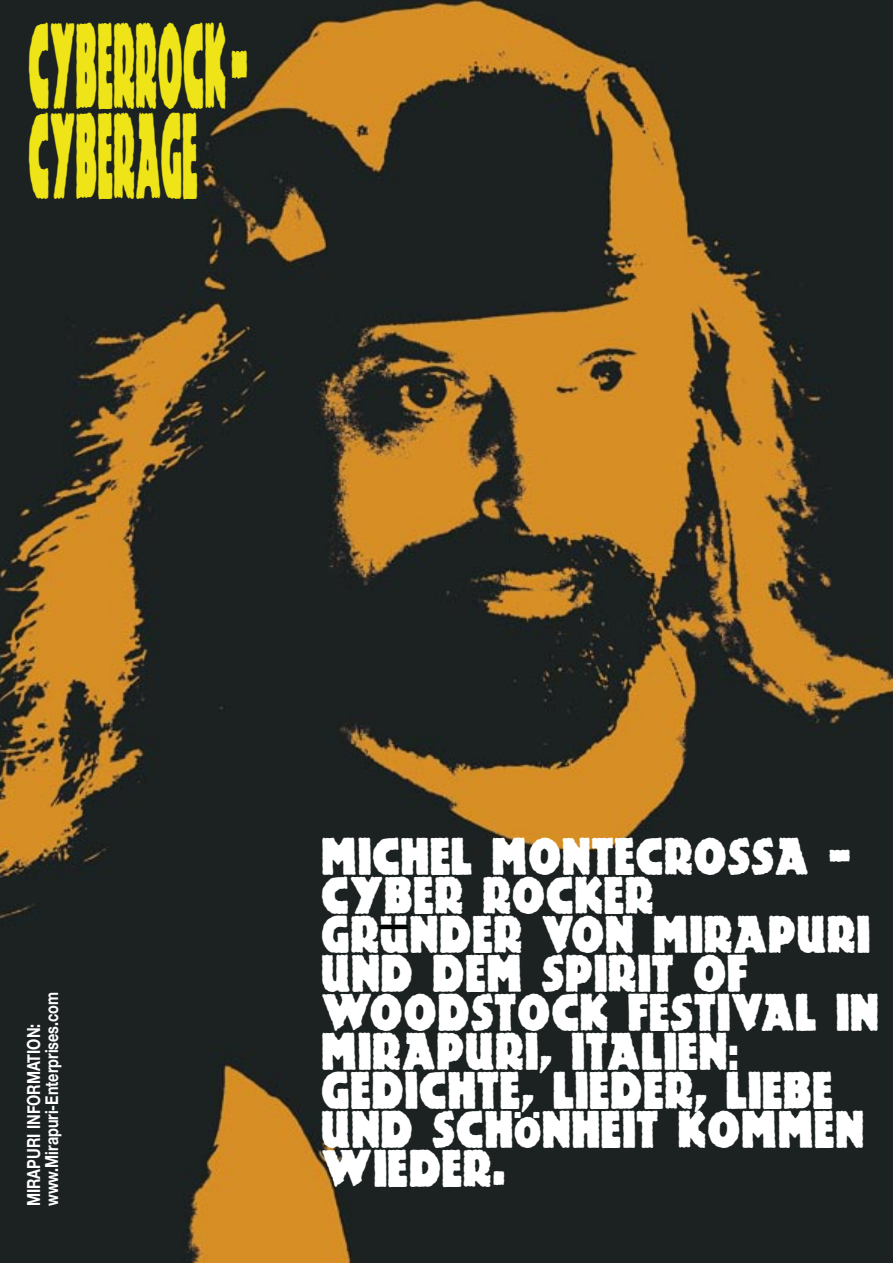
<style>
.page{position:relative;width:893px;height:1263px;background:#fff}
.page>*{position:absolute;margin:0;border:0;box-sizing:border-box;transform-origin:0 0}
.t1{font:108px/90px "Lemiesz";color:#eee417;scale:.25 1}
.t2{font:46.8px/39px "Lemiesz";color:#fff;scale:.77 1}
.t3{font:21px "Lemiesz";color:#fff}
.t4{font:700 18px/18px "Helvetica Neue";color:#fff;scale:.8 1}
.s1{font-family:"Helvetica Neue";font-weight:900}
.s2{font-size:39px}
</style>
<div class="page">
<img style="left:0;top:0;width:893px;height:1263px">
<hr style="left:379px;top:925px;width:29px;height:4px;background:#010101">
<h1 class="t1" style="left:28px;top:26px;width:880px">CYBERROCK -<br>CYBERAGE</h1>
<p class="t4" style="left:24px;top:1206px;width:269px;rotate:-90deg">MIRAPURI INFORMATION: www.Mirapuri-Enterprises.com</p>
<p class="t2" style="left:321px;top:839px;width:726px">MICHEL MONTECROSSA -<br>CYBER ROCKER<br>GRUNDER VON MIRAPURI<br>UND DEM SPIRIT OF<br>WOODSTOCK FESTIVAL IN<br>MIRAPURI, ITALIEN<span class="s1">:<br></span>GEDICHTE, LIEDER, LIEBE<br>UND SCH<span class="s2">O</span>NHEIT KOMMEN<br>WIEDER.</p>
<p class="t3" style="left:514px;top:1102px;width:28px">. .</p>
</div>
